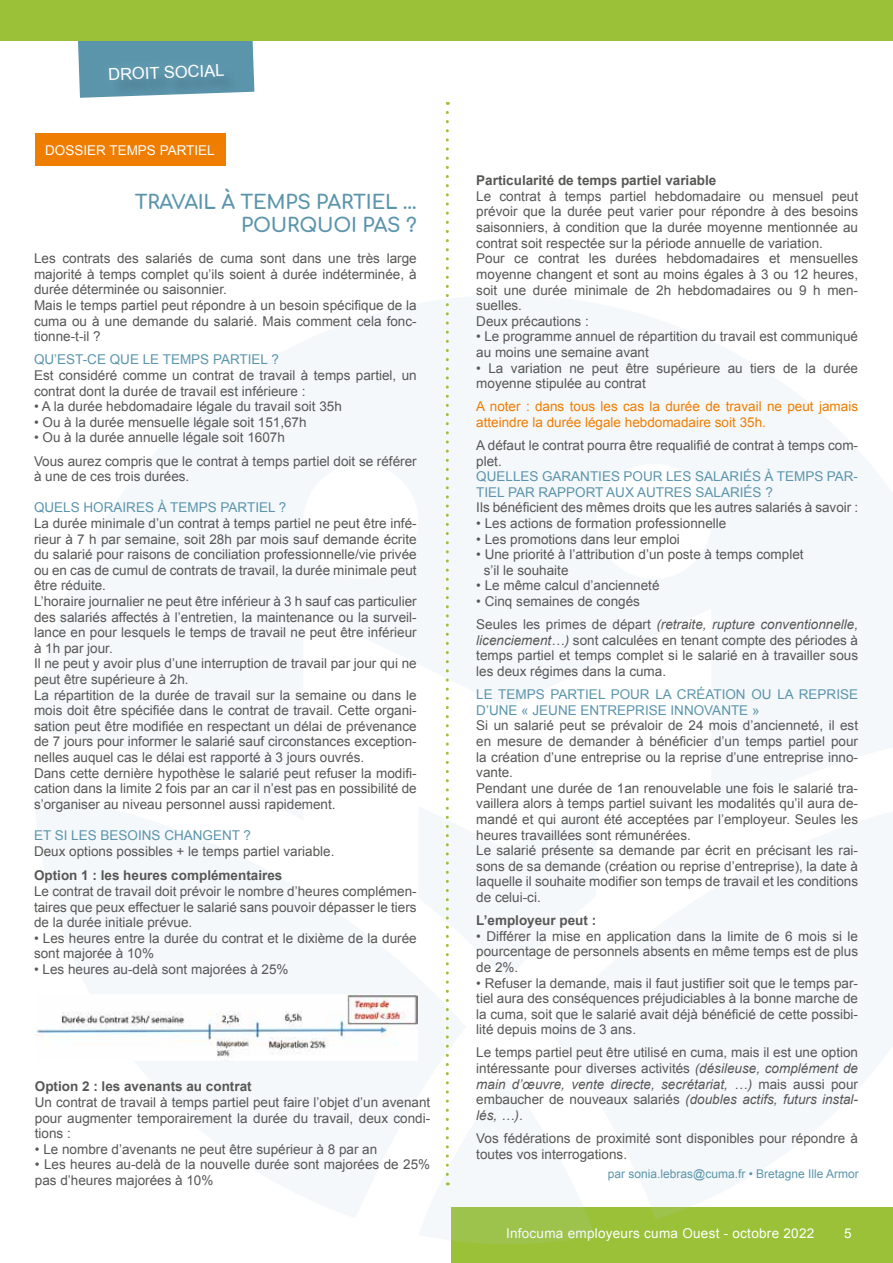
<style>
.page{position:relative;width:893px;height:1263px;background:#fff}
.page>*{position:absolute;margin:0;border:0;box-sizing:border-box;transform-origin:0 0}
.t1{font:700 19.5px/23.4px "Comfortaa";letter-spacing:-.01em;color:#5b95ac;text-align:right}
.t2{font:16.5px "Arial";color:#fff}
.t3{font:13.5px/15.6px "Arial";color:#575756}
.t4{font:13.5px/15.6px "Arial";color:#5b95ac}
.t5{font:700 13.5px "Arial";color:#575756}
.t6{font:13.5px/15.6px "Arial";color:#ef7d00}
.t7{font:13.5px "Arial";letter-spacing:.02em;color:#fff}
.t8{font:13.5px "Arial";color:#fff}
.t9{font:12px "Arial";color:#5b95ac}
.s1{font-style:italic}
</style>
<div class="page">
<div style="left:451px;top:1208px;width:442px;height:55px;background:#9ac137"></div>
<svg style="left:78px;top:40px;width:176px;height:58px;background:#669bad"></svg>
<div style="left:0;top:0;width:893px;height:40px;background:#9ac137"></div>
<svg style="left:445px;top:112px;width:151px;height:1132px"></svg>
<img style="left:35px;top:994px;width:383px;height:63px">
<div style="left:35px;top:134px;width:191px;height:32px;background:#ef7d00"></div>
<p class="t2" style="left:108px;top:63px;width:118px;rotate:-2deg">DROIT SOCIAL</p>
<p class="t8" style="left:45px;top:142px;width:171px">DOSSIER TEMPS PARTIEL</p>
<h1 class="t1" style="left:135px;top:187px;width:283px">TRAVAIL À TEMPS PARTIEL …<br>POURQUOI PAS ?</h1>
<p class="t3" style="left:34px;top:251px;width:384px">Les contrats des salariés de cuma sont dans une très large majorité à temps complet qu’ils soient à durée indéterminée, à durée déterminée ou saisonnier.<br>Mais le temps partiel peut répondre à un besoin spécifique de la cuma ou à une demande du salarié. Mais comment cela fonc&shy;tionne-t-il ?</p>
<p class="t4" style="left:34px;top:352px;width:246px">QU’EST-CE QUE LE TEMPS PARTIEL ?</p>
<p class="t3" style="left:34px;top:368px;width:384px">Est considéré comme un contrat de travail à temps partiel, un contrat dont la durée de travail est inférieure :</p>
<p class="t3" style="left:34px;top:399px;width:309px">• A la durée hebdomadaire légale du travail soit 35h</p>
<p class="t3" style="left:34px;top:414px;width:274px">• Ou à la durée mensuelle légale soit 151,67h</p>
<p class="t3" style="left:34px;top:426px;width:384px;line-height:23.1px">• Ou à la durée annuelle légale soit 1607h<br>Vous aurez compris que le contrat à temps partiel doit se référer</p>
<p class="t3" style="left:34px;top:469px;width:157px">à une de ces trois durées.</p>
<p class="t4" style="left:34px;top:500px;width:254px">QUELS HORAIRES À TEMPS PARTIEL ?</p>
<p class="t3" style="left:34px;top:515px;width:384px">La durée minimale d’un contrat à temps partiel ne peut être infé&shy;rieur à 7 h par semaine, soit 28h par mois sauf demande écrite du salarié pour raisons de conciliation professionnelle/vie privée ou en cas de cumul de contrats de travail, la durée minimale peut être réduite.<br>L’horaire journalier ne peut être inférieur à 3 h sauf cas particulier des salariés affectés à l’entretien, la maintenance ou la surveil&shy;lance en pour lesquels le temps de travail ne peut être inférieur à 1h par jour.<br>Il ne peut y avoir plus d’une interruption de travail par jour qui ne peut être supérieure à 2h.<br>La répartition de la durée de travail sur la semaine ou dans le mois doit être spécifiée dans le contrat de travail. Cette organi&shy;sation peut être modifiée en respectant un délai de prévenance de 7 jours pour informer le salarié sauf circonstances exception&shy;nelles auquel cas le délai est rapporté à 3 jours ouvrés.<br>Dans cette dernière hypothèse le salarié peut refuser la modifi&shy;cation dans la limite 2 fois par an car il n’est pas en possibilité de s’organiser au niveau personnel aussi rapidement.</p>
<p class="t4" style="left:34px;top:828px;width:219px">ET SI LES BESOINS CHANGENT ?</p>
<p class="t3" style="left:34px;top:843px;width:302px">Deux options possibles + le temps partiel variable.</p>
<p class="t5" style="left:34px;top:866px;width:250px">Option 1 : les heures complémentaires</p>
<p class="t3" style="left:34px;top:883px;width:384px;text-align:justify">Le contrat de travail doit prévoir le nombre d’heures complémen&shy;taires que peux effectuer le salarié sans pouvoir dépasser le tiers de la durée initiale prévue.</p>
<p class="t3" style="left:34px;top:930px;width:384px">• Les heures entre la durée du contrat et le dixième de la durée sont majorée à 10%</p>
<p class="t3" style="left:34px;top:961px;width:256px">• Les heures au-delà sont majorées à 25%</p>
<p class="t5" style="left:35px;top:1078px;width:218px">Option 2 : les avenants au contrat</p>
<p class="t3" style="left:35px;top:1095px;width:397px;text-align:justify">Un contrat de travail à temps partiel peut faire l’objet d’un avenant pour augmenter temporairement la durée du travail, deux condi&shy;tions :</p>
<p class="t3" style="left:35px;top:1141px;width:344px">• Le nombre d’avenants ne peut être supérieur à 8 par an</p>
<p class="t3" style="left:35px;top:1157px;width:397px">• Les heures au-delà de la nouvelle durée sont majorées de 25% pas d’heures majorées à 10%</p>
<p class="t5" style="left:476px;top:171px;width:242px">Particularité de temps partiel variable</p>
<p class="t3" style="left:476px;top:188px;width:383px">Le contrat à temps partiel hebdomadaire ou mensuel peut prévoir que la durée peut varier pour répondre à des besoins saisonniers, à condition que la durée moyenne mentionnée au contrat soit respectée sur la période annuelle de variation.<br>Pour ce contrat les durées hebdomadaires et mensuelles moyenne changent et sont au moins égales à 3 ou 12 heures, soit une durée minimale de 2h hebdomadaires ou 9 h men&shy;suelles.<br>Deux précautions :</p>
<p class="t3" style="left:476px;top:329px;width:383px">• Le programme annuel de répartition du travail est communiqué au moins une semaine avant</p>
<p class="t3" style="left:476px;top:360px;width:383px">• La variation ne peut être supérieure au tiers de la durée moyenne stipulée au contrat</p>
<p class="t6" style="left:476px;top:399px;width:383px">A noter : dans tous les cas la durée de travail ne peut jamais atteindre la durée légale hebdomadaire soit 35h.</p>
<p class="t3" style="left:476px;top:438px;width:383px">A défaut le contrat pourra être requalifié de contrat à temps com&shy;plet.</p>
<p class="t4" style="left:476px;top:469px;width:383px">QUELLES GARANTIES POUR LES SALARIÉS À TEMPS PAR-<br>TIEL PAR RAPPORT AUX AUTRES SALARIÉS ?</p>
<p class="t3" style="left:476px;top:500px;width:383px">Ils bénéficient des mêmes droits que les autres salariés à savoir :</p>
<p class="t3" style="left:476px;top:516px;width:252px">• Les actions de formation professionnelle</p>
<p class="t3" style="left:476px;top:531px;width:205px">• Les promotions dans leur emploi</p>
<p class="t3" style="left:484px;top:547px;width:321px;text-indent:-8px">• Une priorité à l’attribution d’un poste à temps complet s’il le souhaite</p>
<p class="t3" style="left:476px;top:578px;width:185px">• Le même calcul d’ancienneté</p>
<p class="t3" style="left:476px;top:590px;width:383px;line-height:23.1px">• Cinq semaines de congés<br>Seules les primes de départ <span class="s1">(retraite, rupture conventionnelle,</span></p>
<p class="t3" style="left:476px;top:632px;width:383px;text-align:justify"><span class="s1">licenciement…)</span> sont calculées en tenant compte des périodes à temps partiel et temps complet si le salarié en à travailler sous les deux régimes dans la cuma.</p>
<p class="t4" style="left:476px;top:687px;width:383px">LE TEMPS PARTIEL POUR LA CRÉATION OU LA REPRISE<br>D’UNE « JEUNE ENTREPRISE INNOVANTE »</p>
<p class="t3" style="left:476px;top:718px;width:383px">Si un salarié peut se prévaloir de 24 mois d’ancienneté, il est en mesure de demander à bénéficier d’un temps partiel pour la création d’une entreprise ou la reprise d’une entreprise inno&shy;vante.<br>Pendant une durée de 1an renouvelable une fois le salarié tra&shy;vaillera alors à temps partiel suivant les modalités qu’il aura de&shy;mandé et qui auront été acceptées par l’employeur. Seules les heures travaillées sont rémunérées.<br>Le salarié présente sa demande par écrit en précisant les rai&shy;sons de sa demande (création ou reprise d’entreprise), la date à laquelle il souhaite modifier son temps de travail et les conditions de celui-ci.</p>
<p class="t5" style="left:476px;top:911px;width:122px">L’employeur peut :</p>
<p class="t3" style="left:476px;top:928px;width:383px;text-align:justify">• Différer la mise en application dans la limite de 6 mois si le pourcentage de personnels absents en même temps est de plus de 2%.</p>
<p class="t3" style="left:476px;top:975px;width:383px;text-align:justify">• Refuser la demande, mais il faut justifier soit que le temps par&shy;tiel aura des conséquences préjudiciables à la bonne marche de la cuma, soit que le salarié avait déjà bénéficié de cette possibi&shy;lité depuis moins de 3 ans.</p>
<p class="t3" style="left:476px;top:1045px;width:383px;text-align:justify">Le temps partiel peut être utilisé en cuma, mais il est une option intéressante pour diverses activités <span class="s1">(désileuse, complément de main d’œuvre, vente directe, secrétariat, …)</span> mais aussi pour embaucher de nouveaux salariés <span class="s1">(doubles actifs, futurs instal&shy;lés, …)</span>.</p>
<p class="t3" style="left:476px;top:1130px;width:383px">Vos fédérations de proximité sont disponibles pour répondre à toutes vos interrogations.</p>
<p class="t9" style="left:608px;top:1166px;width:253px">par sonia.lebras@cuma.fr • Bretagne Ille Armor</p>
<p class="t7" style="left:506px;top:1225px;width:310px">Infocuma employeurs cuma Ouest - octobre 2022</p>
<p class="t7" style="left:844px;top:1224px;width:9px">5</p>
</div>
